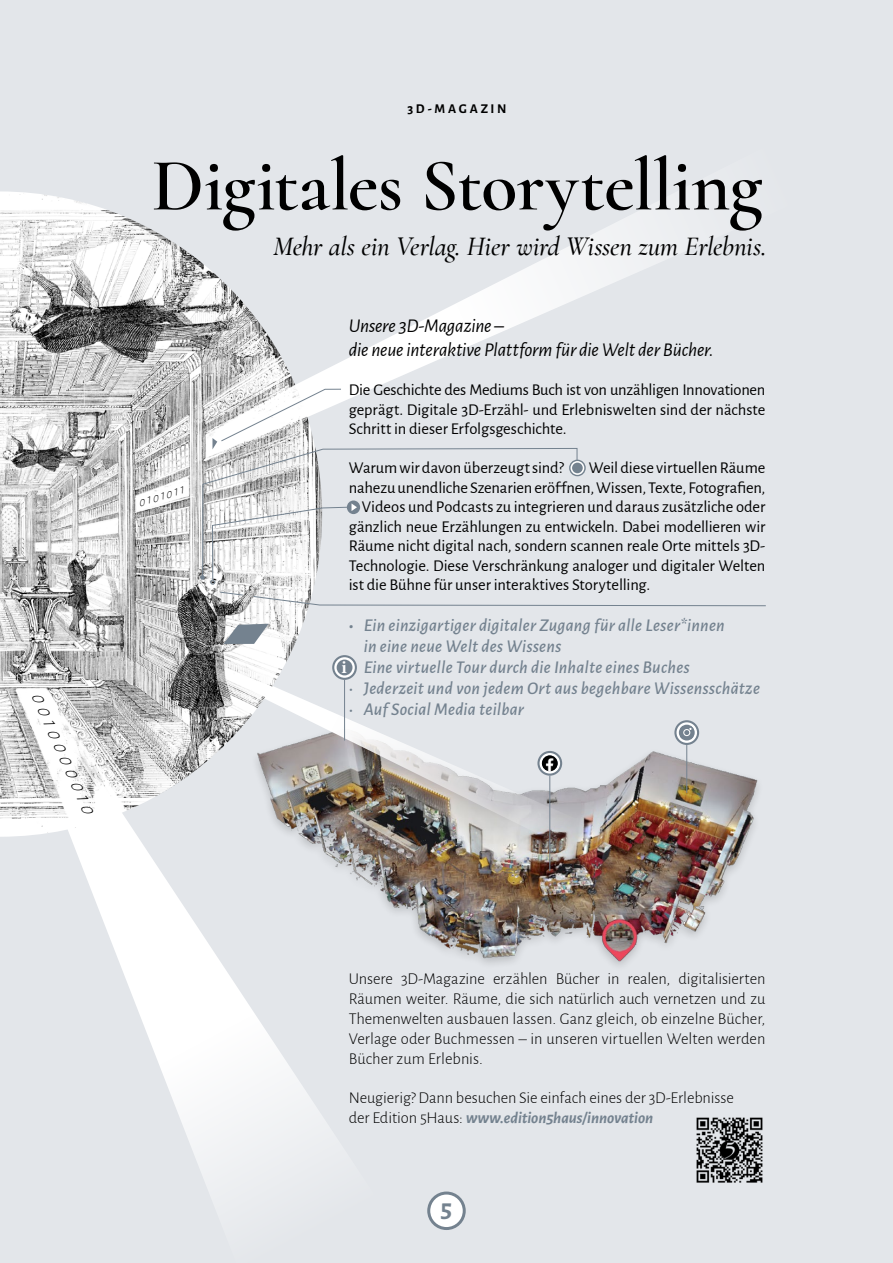
<style>
.page{position:relative;width:893px;height:1263px;background:#e3e6ea}
.page>*{position:absolute;margin:0;border:0;box-sizing:border-box;transform-origin:0 0}
.t1{font:600 75px "Cormorant";letter-spacing:-.01em;color:#000}
.t2{font:italic 500 27px "Cormorant";letter-spacing:-.015em;color:#000}
.t3{font:700 27px "Alegreya Sans";color:#74828f}
.t4{font:italic 19.5px/23.4px "Alegreya Sans";letter-spacing:-.01em;color:#000}
.t5{font:italic 500 18px "Alegreya Sans";letter-spacing:.01em;color:#74828f}
.t6{font:italic 300 17.4px "Alegreya Sans";color:#000}
.t7{font:16.5px/19.5px "Alegreya Sans";letter-spacing:-.01em;color:#000;text-align:justify}
.t8{font:300 16.5px/19.8px "Alegreya Sans";color:#000;text-align:justify}
.t9{font:700 13.5px "Alegreya Sans";letter-spacing:.195em;color:#000}
.t10{font:italic 300 11.25px "Alegreya Sans";color:#000}
.s1{font-size:33px;color:#74828f}
.s2{font-size:33px;color:#fff}
.s3{font-weight:700}
.s4{font-family:"Minion Pro";font-weight:700;font-style:normal;color:#fff}
.s5{font-weight:700;font-style:italic;color:#74828f}
</style>
<div class="page">
<svg style="left:322px;top:206px;width:350px;height:257px"></svg>
<img style="left:332px;top:661px;width:426px;height:305px">
<svg style="left:71px;top:688px;width:354px;height:505px"></svg>
<img style="left:0;top:191px;width:322px;height:646px">
<div style="left:429px;top:1193px;width:35px;height:35px;background:#fff;border-radius:50%"></div>
<div style="left:427px;top:1191px;width:39px;height:39px;border:3px solid #74828f;border-radius:50%"></div>
<svg style="left:538px;top:752px;width:23px;height:23px"></svg>
<div style="left:537px;top:751px;width:25px;height:25px;border:2px solid #74828f;border-radius:50%"></div>
<hr style="left:549px;top:776px;width:1px;height:95px;background:#74828f">
<svg style="left:675px;top:721px;width:23px;height:23px"></svg>
<div style="left:674px;top:720px;width:25px;height:25px;border:2px solid #74828f;border-radius:50%"></div>
<svg style="left:679px;top:725px;width:16px;height:15px"></svg>
<hr style="left:686px;top:745px;width:1px;height:48px;background:#74828f">
<svg style="left:333px;top:656px;width:23px;height:23px"></svg>
<div style="left:332px;top:655px;width:25px;height:25px;border:2px solid #74828f;border-radius:50%"></div>
<div style="left:337px;top:659px;width:15px;height:16px;background:#74828f;border-radius:50%"></div>
<hr style="left:344px;top:680px;width:1px;height:60px;background:#74828f">
<img style="left:542px;top:755px;width:16px;height:16px;border-radius:8px">
<svg style="left:680px;top:726px;width:13px;height:13px"></svg>
<div style="left:683px;top:729px;width:7px;height:7px;border:1px solid #fff;border-radius:50%"></div>
<svg style="left:202px;top:448px;width:376px;height:64px"></svg>
<svg style="left:219px;top:591px;width:25px;height:5px"></svg>
<svg style="left:212px;top:388px;width:130px;height:61px"></svg>
<svg style="left:222px;top:624px;width:49px;height:20px"></svg>
<svg style="left:570px;top:460px;width:15px;height:16px"></svg>
<div style="left:569px;top:460px;width:17px;height:16px;border:1px solid #74828f;border-radius:50%"></div>
<div style="left:572px;top:463px;width:11px;height:10px;background:#74828f;border-radius:50%"></div>
<div style="left:347px;top:500px;width:13px;height:14px;background:#74828f;border-radius:50%"></div>
<svg style="left:200px;top:503px;width:157px;height:82px"></svg>
<svg style="left:253px;top:596px;width:513px;height:10px"></svg>
<img style="left:696px;top:1117px;width:67px;height:66px">
<p class="t6" style="left:46px;top:688px;width:132px;rotate:66deg">0010000010</p>
<p class="t9" style="left:407px;top:99px;width:101px">3D-MAGAZIN</p>
<h1 class="t1" style="left:152px;top:140px;width:612px">Digitales Storytelling</h1>
<p class="t10" style="left:136px;top:496px;width:48px;rotate:-17deg">0101011</p>
<h2 class="t2" style="left:273px;top:230px;width:495px">Mehr als ein Verlag. Hier wird Wissen zum Erlebnis.</h2>
<p class="t4" style="left:349px;top:313px;width:366px">Unsere 3D-Magazine –<br>die neue interaktive Plattform für die Welt der Bücher.</p>
<p class="t7" style="left:349px;top:379px;width:418px">Die Geschichte des Mediums Buch ist von unzähligen Innovationen geprägt. Digitale 3D-Erzähl- und Erlebniswelten sind der nächste Schritt in dieser Erfolgsgeschichte.</p>
<p class="t7" style="left:349px;top:457px;width:418px">Warum wir davon überzeugt sind? <span class="s1">•</span> Weil diese virtuellen Räume nahezu unendliche Szenarien eröffnen, Wissen, Texte, Fotografien,</p>
<p class="t7" style="left:349px;top:496px;width:418px"><span class="s2">•</span> Videos und Podcasts zu integrieren und daraus zusätzliche oder gänzlich neue Erzählungen zu entwickeln. Dabei modellieren wir Räume nicht digital nach, sondern scannen reale Orte mittels 3D-Technologie. Diese Verschränkung analoger und digitaler Welten ist die Bühne für unser interaktives Storytelling.</p>
<p class="t5" style="left:349px;top:612px;width:377px"><span class="s3">•</span> Ein einzigartiger digitaler Zugang für alle Leser*innen</p>
<p class="t5" style="left:364px;top:633px;width:199px">in eine neue Welt des Wissens</p>
<p class="t5" style="left:341px;top:654px;width:350px"><span class="s4">i</span>• Eine virtuelle Tour durch die Inhalte eines Buches</p>
<p class="t5" style="left:349px;top:675px;width:413px">• Jederzeit und von jedem Ort aus begehbare Wissensschätze</p>
<p class="t5" style="left:349px;top:696px;width:177px">• Auf Social Media teilbar</p>
<p class="t8" style="left:349px;top:968px;width:418px">Unsere 3D-Magazine erzählen Bücher in realen, digitalisierten Räumen weiter. Räume, die sich natürlich auch vernetzen und zu Themenwelten ausbauen lassen. Ganz gleich, ob einzelne Bücher, Verlage oder Buchmessen – in unseren virtuellen Welten werden Bücher zum Erlebnis.</p>
<p class="t8" style="left:349px;top:1087px;width:387px">Neugierig? Dann besuchen Sie einfach eines der 3D-Erlebnisse der Edition 5Haus: <span class="s5">www.edition5haus/innovation</span></p>
<h2 class="t3" style="left:441px;top:1190px;width:13px">5</h2>
</div>
